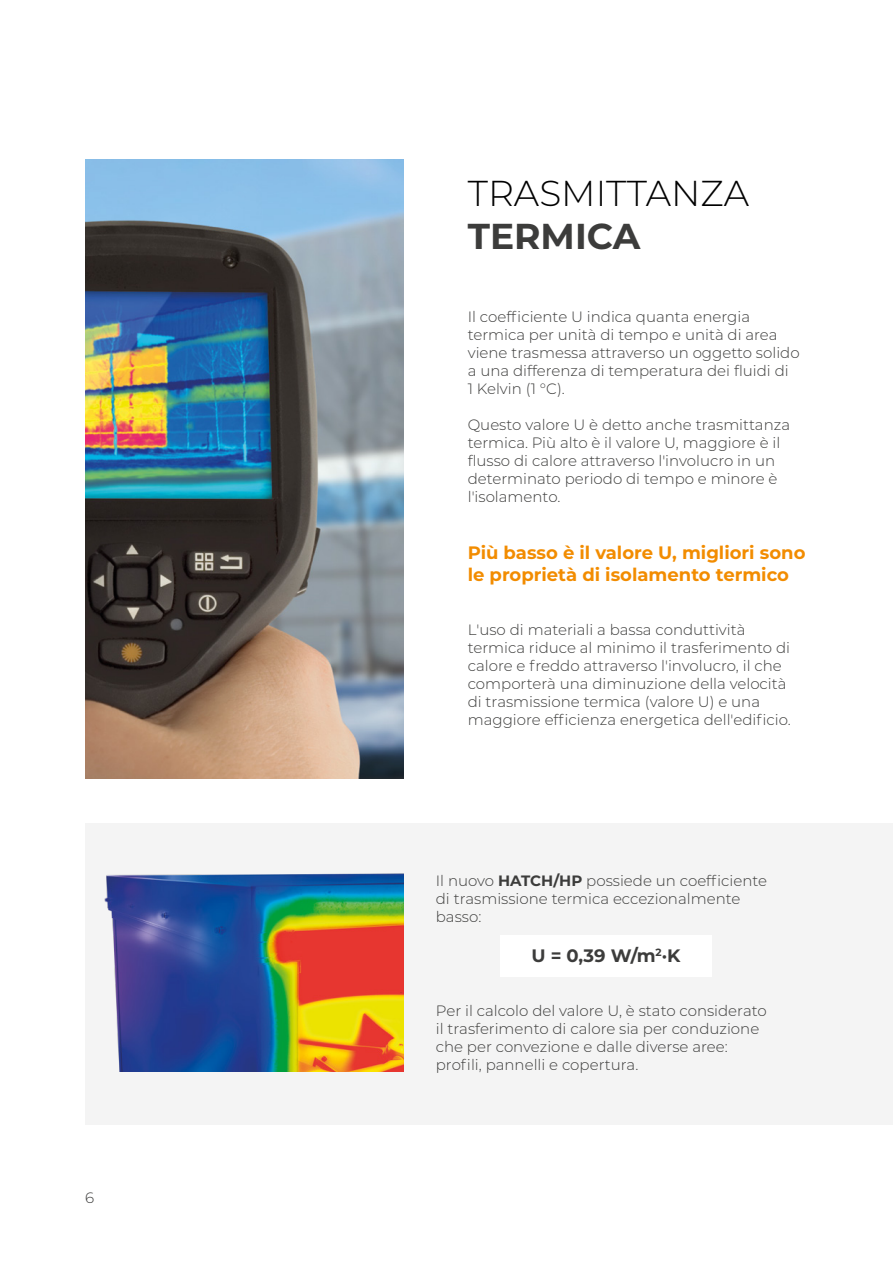
<style>
.page{position:relative;width:893px;height:1263px;background:#fff}
.page>*{position:absolute;margin:0;border:0;box-sizing:border-box;transform-origin:0 0}
.t1{font:300 36px "Montserrat";color:#000}
.t2{font:700 36px "Montserrat";color:#3c3c3b}
.t3{font:700 18px/21.6px "Montserrat";color:#f28c00}
.t4{font:700 18px "Montserrat";color:#3c3c3b}
.t5{font:300 15px/18px "Montserrat";color:#3c3c3b}
.s1{font-weight:700}
</style>
<div class="page">
<div style="left:85px;top:823px;width:808px;height:302px;background:#f4f4f4"></div>
<img style="left:85px;top:159px;width:319px;height:620px">
<div style="left:500px;top:935px;width:212px;height:41px;background:#fff"></div>
<img style="left:104px;top:873px;width:300px;height:198px">
<p class="t5" style="left:85px;top:1188px;width:11px">6</p>
<h1 class="t1" style="left:468px;top:169px;width:283px">TRASMITTANZA</h1>
<h1 class="t2" style="left:468px;top:211px;width:174px">TERMICA</h1>
<p class="t5" style="left:468px;top:307px;width:333px">Il coefficiente U indica quanta energia termica per unità di tempo e unità di area viene trasmessa attraverso un oggetto solido a una differenza di temperatura dei fluidi di<br>1 Kelvin (1 °C).</p>
<p class="t5" style="left:468px;top:415px;width:324px">Questo valore U è detto anche trasmittanza termica. Più alto è il valore U, maggiore è il flusso di calore attraverso l'involucro in un determinato periodo di tempo e minore è l'isolamento.</p>
<p class="t3" style="left:468px;top:541px;width:339px">Più basso è il valore U, migliori sono le proprietà di isolamento termico</p>
<p class="t5" style="left:468px;top:620px;width:325px">L'uso di materiali a bassa conduttività termica riduce al minimo il trasferimento di calore e freddo attraverso l'involucro, il che comporterà una diminuzione della velocità di trasmissione termica (valore U) e una maggiore efficienza energetica dell'edificio.</p>
<p class="t5" style="left:436px;top:871px;width:333px">Il nuovo <span class="s1">HATCH/HP</span> possiede un coefficiente di trasmissione termica eccezionalmente basso:</p>
<p class="t4" style="left:531px;top:942px;width:151px">U = 0,39 W/m<sup>2</sup>·K</p>
<p class="t5" style="left:436px;top:1001px;width:332px">Per il calcolo del valore U, è stato considerato il trasferimento di calore sia per conduzione che per convezione e dalle diverse aree: profili, pannelli e copertura.</p>
</div>
